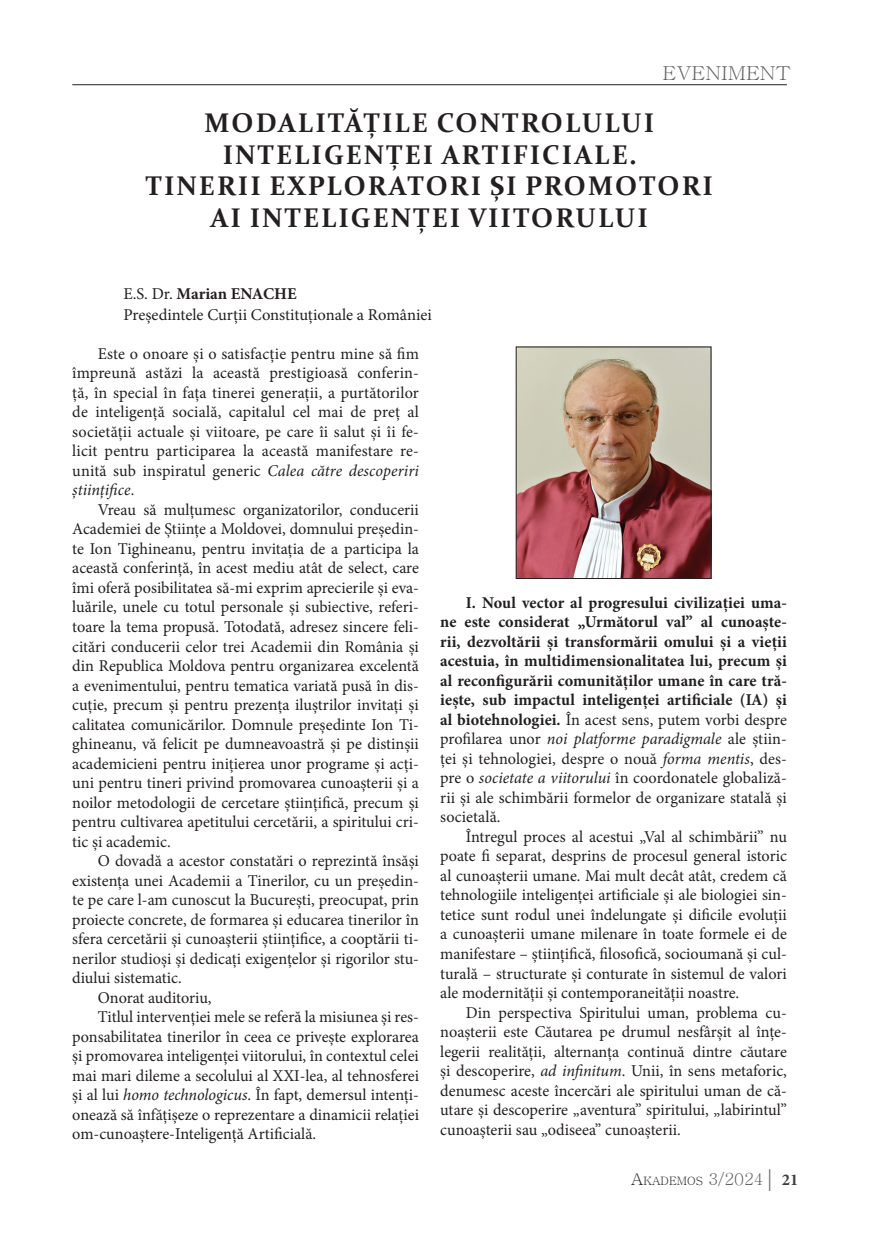
<style>
.page{position:relative;width:872px;height:1234px;background:#fff}
.page>*{position:absolute;margin:0;border:0;box-sizing:border-box;transform-origin:0 0}
.t1{font:700 27px/31.5px "Constantia";letter-spacing:.07em;color:#231f20;text-align:center}
.t2{font:19.2px "Batang";color:#636366;scale:1.06 1}
.t3{font:16.5px/19.5px "Minion Pro";color:#231f20;text-align:justify}
.t4{font:700 16.5px/19.5px "Minion Pro";letter-spacing:.005em;color:#231f20;text-align:justify}
.t5{font:11.55px "Batang";color:#231f20}
.s1{font-weight:700}
.s2{font-style:italic}
.s3{font-weight:400}
.s4{font-weight:400;font-style:italic}
.s5{font-size:16.5px}
.s6{font-size:16.5px;color:#636366}
.s7{font-family:"Garamond";font-size:24px;color:#636366}
.s8{font-family:"Minion Pro";font-weight:700;font-size:16.5px;color:#3e3e3f}
</style>
<div class="page">
<hr style="left:72px;top:84px;width:715px;height:1px;background:#231f20">
<img style="left:518px;top:349px;width:191px;height:227px">
<div style="left:516px;top:347px;width:195px;height:231px;border:1px solid #231f20"></div>
<p class="t2" style="left:662px;top:63px;width:123px">EVENIMENT</p>
<h1 class="t1" style="left:146px;top:106px;width:569px">MODALITĂȚILE CONTROLULUI<br>INTELIGENȚEI ARTIFICIALE.<br>TINERII EXPLORATORI ȘI PROMOTORI<br>AI INTELIGENȚEI VIITORULUI</h1>
<p class="t3" style="left:123px;top:283px;width:310px;line-height:21px">E.S. Dr. <span class="s1">Marian ENACHE<br></span>Președintele Curții Constituționale a României</p>
<p class="t3" style="left:72px;top:344px;width:348px;text-indent:26px">Este o onoare și o satisfacție pentru mine să fim împreună astăzi la această prestigioasă conferin&shy;ță, în special în fața tinerei generații, a purtătorilor de inteligență socială, capitalul cel mai de preț al societății actuale și viitoare, pe care îi salut și îi fe&shy;licit pentru participarea la această manifestare re&shy;unită sub inspiratul generic <span class="s2">Calea către descoperiri științifice</span>.</p>
<p class="t3" style="left:72px;top:500px;width:348px;text-indent:26px">Vreau să mulțumesc organizatorilor, conducerii Academiei de Științe a Moldovei, domnului președin&shy;te Ion Tighineanu, pentru invitația de a participa la această conferință, în acest mediu atât de select, care îmi oferă posibilitatea să-mi exprim aprecierile și eva&shy;luările, unele cu totul personale și subiective, referi&shy;toare la tema propusă. Totodată, adresez sincere feli&shy;citări conducerii celor trei Academii din România și din Republica Moldova pentru organizarea excelentă a evenimentului, pentru tematica variată pusă în dis&shy;cuție, precum și pentru prezența iluștrilor invitați și calitatea comunicărilor. Domnule președinte Ion Ti&shy;ghineanu, vă felicit pe dumneavoastră și pe distinșii academicieni pentru inițierea unor programe și acți&shy;uni pentru tineri privind promovarea cunoașterii și a noilor metodologii de cercetare științifică, precum și pentru cultivarea apetitului cercetării, a spiritului cri&shy;tic și academic.</p>
<p class="t3" style="left:98px;top:851px;width:322px">O dovadă a acestor constatări o reprezintă însăși</p>
<p class="t3" style="left:72px;top:870px;width:348px">existența unei Academii a Tinerilor, cu un președin-</p>
<p class="t3" style="left:72px;top:890px;width:348px">te pe care l-am cunoscut la București, preocupat, prin</p>
<p class="t3" style="left:72px;top:909px;width:348px">proiecte concrete, de formarea și educarea tinerilor în</p>
<p class="t3" style="left:72px;top:929px;width:348px">sfera cercetării și cunoașterii științifice, a cooptării ti-</p>
<p class="t3" style="left:72px;top:948px;width:348px">nerilor studioși și dedicați exigențelor și rigorilor stu-</p>
<p class="t3" style="left:72px;top:968px;width:111px">diului sistematic.</p>
<p class="t3" style="left:98px;top:987px;width:115px">Onorat auditoriu,</p>
<p class="t3" style="left:98px;top:1007px;width:323px">Titlul intervenției mele se referă la misiunea și res-</p>
<p class="t3" style="left:72px;top:1026px;width:348px">ponsabilitatea tinerilor în ceea ce privește explorarea</p>
<p class="t3" style="left:72px;top:1046px;width:348px">și promovarea inteligenței viitorului, în contextul celei</p>
<p class="t3" style="left:72px;top:1065px;width:348px">mai mari dileme a secolului al XXI-lea, al tehnosferei</p>
<p class="t3" style="left:72px;top:1085px;width:348px">și al lui <span class="s2">homo technologicus</span>. În fapt, demersul intenți-</p>
<p class="t3" style="left:72px;top:1104px;width:348px">onează să înfățișeze o reprezentare a dinamicii relației</p>
<p class="t3" style="left:72px;top:1124px;width:245px">om-cunoaștere-Inteligență Artificială.</p>
<p class="t4" style="left:440px;top:592px;width:348px;text-indent:26px">I. Noul vector al progresului civilizației uma&shy;ne este considerat „Următorul val” al cunoaște&shy;rii, dezvoltării și transformării omului și a vieții acestuia, în multidimensionalitatea lui, precum și al reconfigurării comunităților umane în care tră&shy;iește, sub impactul inteligenței artificiale (IA) și al biotehnologiei. <span class="s3">În acest sens, putem vorbi despre profilarea unor</span> <span class="s4">noi platforme paradigmale</span> <span class="s3">ale știin&shy;ței și tehnologiei, despre o nouă</span> <span class="s4">forma mentis</span><span class="s3">, des&shy;pre o</span> <span class="s4">societate a viitorului</span> <span class="s3">în coordonatele globaliză&shy;rii și ale schimbării formelor de organizare statală și societală.</span></p>
<p class="t3" style="left:440px;top:826px;width:348px;text-indent:26px">Întregul proces al acestui „Val al schimbării” nu poate fi separat, desprins de procesul general istoric al cunoașterii umane. Mai mult decât atât, credem că tehnologiile inteligenței artificiale și ale biologiei sin&shy;tetice sunt rodul unei îndelungate și dificile evoluții a cunoașterii umane milenare în toate formele ei de manifestare – științifică, filosofică, socioumană și cul&shy;turală – structurate și conturate în sistemul de valori ale modernității și contemporaneității noastre.</p>
<p class="t3" style="left:440px;top:1002px;width:348px;text-indent:26px">Din perspectiva Spiritului uman, problema cu&shy;noașterii este Căutarea pe drumul nesfârșit al înțe&shy;legerii realității, alternanța continuă dintre căutare și descoperire, <span class="s2">ad infinitum</span>. Unii, în sens metaforic, denumesc aceste încercări ale spiritului uman de că&shy;utare și descoperire „aventura” spiritului, „labirintul” cunoașterii sau „odiseea” cunoașterii.</p>
<p class="t5" style="left:631px;top:1175px;width:168px"><span class="s5">A</span>KADEMOS <span class="s6">3/2024</span><span class="s7">|</span> <span class="s8">21</span></p>
</div>
